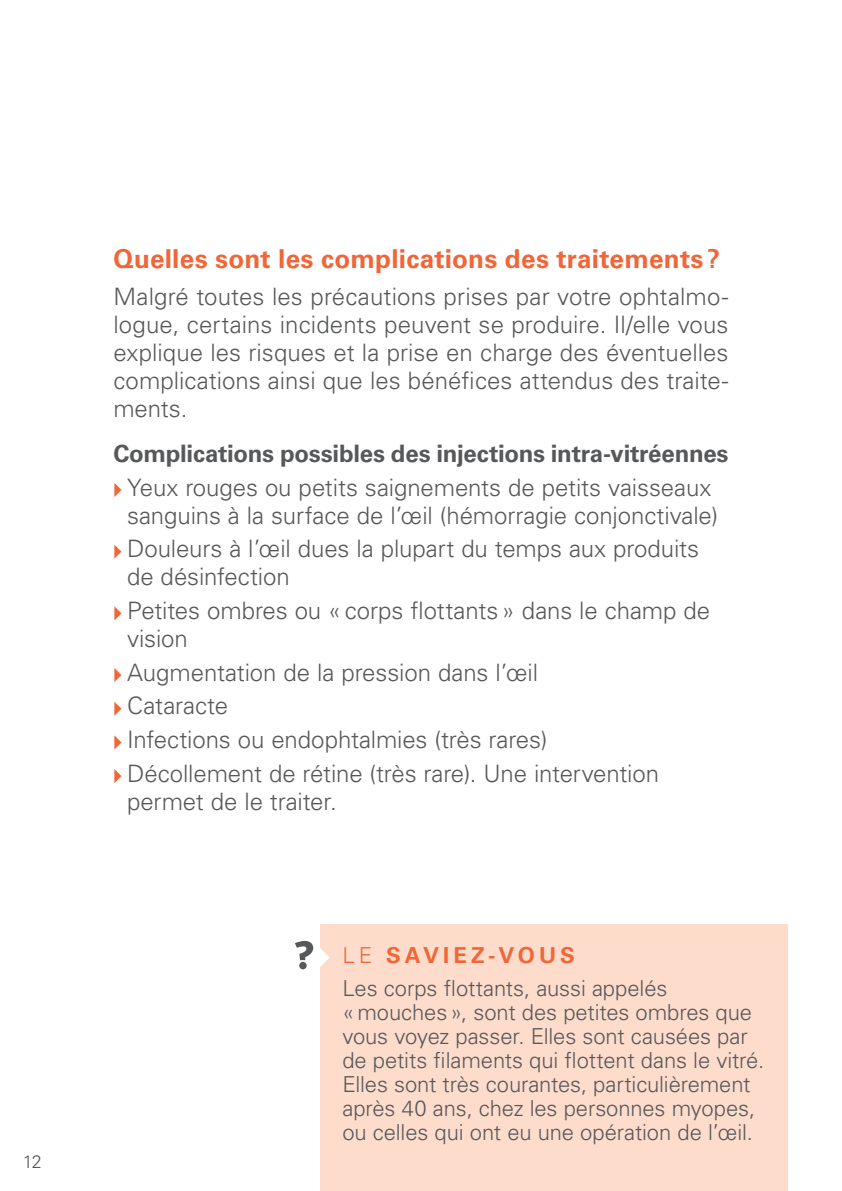
<style>
.page{position:relative;width:842px;height:1191px;background:#fff}
.page>*{position:absolute;margin:0;border:0;box-sizing:border-box;transform-origin:0 0}
.t1{font:700 26px "Univers LT Std";letter-spacing:.01em;color:#f26537}
.t2{font:300 24px/28px "Univers LT Std";letter-spacing:-.005em;color:#57585a}
.t3{font:700 24px "Univers LT Std";letter-spacing:-.01em;color:#57585a}
.t4{font:300 22px/24px "Univers LT Std";letter-spacing:-.005em;color:#57585a}
.t5{font:300 18px "Univers LT Std";color:#57585a}
.s1{color:#f26537}
.s2{font-weight:700;color:#f26537}
</style>
<div class="page">
<svg style="left:114px;top:483px;width:7px;height:14px"></svg>
<svg style="left:114px;top:544px;width:7px;height:15px"></svg>
<svg style="left:114px;top:606px;width:7px;height:14px"></svg>
<svg style="left:114px;top:668px;width:7px;height:14px"></svg>
<svg style="left:114px;top:701px;width:7px;height:15px"></svg>
<svg style="left:114px;top:735px;width:7px;height:14px"></svg>
<svg style="left:114px;top:769px;width:7px;height:14px"></svg>
<div style="left:320px;top:924px;width:467px;height:267px;background:#fddccb"></div>
<svg style="left:295px;top:941px;width:35px;height:28px"></svg>
<p class="t5" style="left:23px;top:1151px;width:21px">12</p>
<p class="t1" style="left:113px;top:244px;width:608px">Quelles sont les complications des traitements ?</p>
<p class="t2" style="left:113px;top:282px;width:617px;text-align:justify">Malgré toutes les précautions prises par votre ophtalmo&shy;logue, certains incidents peuvent se produire. Il/elle vous explique les risques et la prise en charge des éventuelles complications ainsi que les bénéfices attendus des traite&shy;ments.</p>
<p class="t3" style="left:113px;top:439px;width:617px">Complications possibles des injections intra-vitréennes</p>
<p class="t2" style="left:127px;top:473px;width:593px">Yeux rouges ou petits saignements de petits vaisseaux sanguins à la surface de l’œil (hémorragie conjonctivale)</p>
<p class="t2" style="left:127px;top:535px;width:574px">Douleurs à l’œil dues la plupart du temps aux produits de désinfection</p>
<p class="t2" style="left:127px;top:596px;width:585px">Petites ombres ou «corps flottants» dans le champ de vision</p>
<p class="t2" style="left:127px;top:655px;width:534px;line-height:33.6px">Augmentation de la pression dans l’œil<br>Cataracte<br>Infections ou endophtalmies (très rares)<br>Décollement de rétine (très rare). Une intervention</p>
<p class="t2" style="left:127px;top:787px;width:211px">permet de le traiter.</p>
<p class="t4" style="left:342px;top:939px;width:327px;line-height:32.4px"><span class="s1">LE</span> <span class="s2">SAVIEZ-VOUS<br></span>Les corps flottants, aussi appelés</p>
<p class="t4" style="left:342px;top:1000px;width:423px">«mouches», sont des petites ombres que vous voyez passer. Elles sont causées par de petits filaments qui flottent dans le vitré.<br>Elles sont très courantes, particulièrement après 40 ans, chez les personnes myopes, ou celles qui ont eu une opération de l’œil.</p>
</div>
